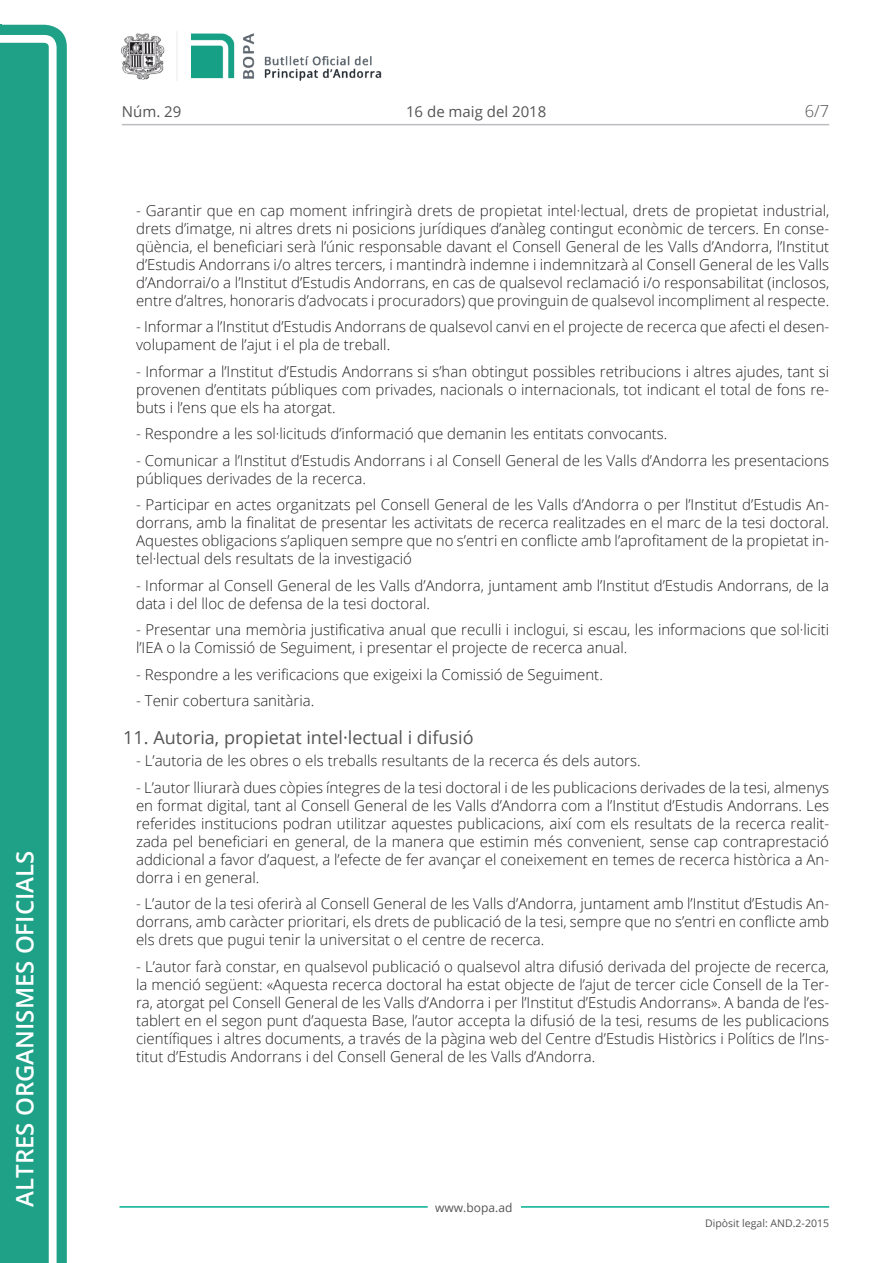
<style>
.page{position:relative;width:893px;height:1263px;background:#fff}
.page>*{position:absolute;margin:0;border:0;box-sizing:border-box;transform-origin:0 0}
.t1{font:600 24px "Open Sans";color:#fff}
.Titol_6{font:18px "Open Sans";color:#545454}
.t2{font:300 16.5px "Open Sans";color:#545454}
.Body_text_i{font:300 15px/18px "Open Sans";color:#231f20;text-align:justify}
.t3{font:15px "Open Sans";color:#545454}
.t4{font:12px "Open Sans";color:#545454}
.t5{font:10.5px "Open Sans";color:#545454}
</style>
<div class="page">
<svg style="left:0;top:25px;width:67px;height:1238px;fill:#1ea187"></svg>
<div style="left:0;top:43px;width:49px;height:1220px;background:#1ea187"></div>
<img style="left:122px;top:32px;width:260px;height:49px">
<hr style="left:119px;top:1206px;width:309px;height:2px;background:#00ae91">
<hr style="left:521px;top:1206px;width:308px;height:2px;background:#00ae91">
<hr style="left:122px;top:124px;width:707px;height:1px;background:#bcbdc0">
<h1 class="t1" style="left:8px;top:1207px;width:358px;rotate:-90deg">Altres organismes oficials</h1>
<p class="t3" style="left:122px;top:102px;width:61px">Núm. 29</p>
<p class="t3" style="left:406px;top:102px;width:142px">16 de maig del 2018</p>
<p class="t2" style="left:805px;top:100px;width:26px">6/7</p>
<p class="Body_text_i" style="left:136px;top:201px;width:695px">- Garantir que en cap moment infringirà drets de propietat intel·lectual, drets de propietat industrial, drets d’imatge, ni altres drets ni posicions jurídiques d’anàleg contingut econòmic de tercers. En conse&shy;qüència, el beneficiari serà l’únic responsable davant el Consell General de les Valls d’Andorra, l’Institut d’Estudis Andorrans i/o altres tercers, i mantindrà indemne i indemnitzarà al Consell General de les Valls d’Andorrai/o a l’Institut d’Estudis Andorrans, en cas de qualsevol reclamació i/o responsabilitat (inclosos, entre d’altres, honoraris d’advocats i procuradors) que provinguin de qualsevol incompliment al respecte.</p>
<p class="Body_text_i" style="left:136px;top:317px;width:695px">- Informar a l’Institut d’Estudis Andorrans de qualsevol canvi en el projecte de recerca que afecti el desen&shy;volupament de l’ajut i el pla de treball.</p>
<p class="Body_text_i" style="left:136px;top:362px;width:695px">- Informar a l’Institut d’Estudis Andorrans si s’han obtingut possibles retribucions i altres ajudes, tant si provenen d’entitats públiques com privades, nacionals o internacionals, tot indicant el total de fons re&shy;buts i l’ens que els ha atorgat.</p>
<p class="Body_text_i" style="left:136px;top:424px;width:533px">- Respondre a les sol·licituds d’informació que demanin les entitats convocants.</p>
<p class="Body_text_i" style="left:136px;top:451px;width:695px">- Comunicar a l’Institut d’Estudis Andorrans i al Consell General de les Valls d’Andorra les presentacions públiques derivades de la recerca.</p>
<p class="Body_text_i" style="left:136px;top:495px;width:695px">- Participar en actes organitzats pel Consell General de les Valls d’Andorra o per l’Institut d’Estudis An&shy;dorrans, amb la finalitat de presentar les activitats de recerca realitzades en el marc de la tesi doctoral.<br>Aquestes obligacions s’apliquen sempre que no s’entri en conflicte amb l’aprofitament de la propietat in&shy;tel·lectual dels resultats de la investigació</p>
<p class="Body_text_i" style="left:136px;top:576px;width:695px">- Informar al Consell General de les Valls d’Andorra, juntament amb l’Institut d’Estudis Andorrans, de la data i del lloc de defensa de la tesi doctoral.</p>
<p class="Body_text_i" style="left:136px;top:620px;width:695px">- Presentar una memòria justificativa anual que reculli i inclogui, si escau, les informacions que sol·liciti l’IEA o la Comissió de Seguiment, i presentar el projecte de recerca anual.</p>
<p class="Body_text_i" style="left:136px;top:665px;width:468px">- Respondre a les verificacions que exigeixi la Comissió de Seguiment.</p>
<p class="Body_text_i" style="left:136px;top:691px;width:180px">- Tenir cobertura sanitària.</p>
<p class="Titol_6" style="left:123px;top:725px;width:352px">11. Autoria, propietat intel·lectual i difusió</p>
<p class="Body_text_i" style="left:136px;top:752px;width:506px">- L’autoria de les obres o els treballs resultants de la recerca és dels autors.</p>
<p class="Body_text_i" style="left:136px;top:778px;width:695px">- L’autor lliurarà dues còpies íntegres de la tesi doctoral i de les publicacions derivades de la tesi, almenys en format digital, tant al Consell General de les Valls d’Andorra com a l’Institut d’Estudis Andorrans. Les referides institucions podran utilitzar aquestes publicacions, així com els resultats de la recerca realit&shy;zada pel beneficiari en general, de la manera que estimin més convenient, sense cap contraprestació addicional a favor d’aquest, a l’efecte de fer avançar el coneixement en temes de recerca històrica a An&shy;dorra i en general.</p>
<p class="Body_text_i" style="left:136px;top:895px;width:695px">- L’autor de la tesi oferirà al Consell General de les Valls d’Andorra, juntament amb l’Institut d’Estudis An&shy;dorrans, amb caràcter prioritari, els drets de publicació de la tesi, sempre que no s’entri en conflicte amb els drets que pugui tenir la universitat o el centre de recerca.</p>
<p class="Body_text_i" style="left:136px;top:957px;width:695px">- L’autor farà constar, en qualsevol publicació o qualsevol altra difusió derivada del projecte de recerca, la menció següent: «Aquesta recerca doctoral ha estat objecte de l’ajut de tercer cicle Consell de la Ter&shy;ra, atorgat pel Consell General de les Valls d’Andorra i per l’Institut d’Estudis Andorrans». A banda de l’es&shy;tablert en el segon punt d’aquesta Base, l’autor accepta la difusió de la tesi, resums de les publicacions científiques i altres documents, a través de la pàgina web del Centre d’Estudis Històrics i Polítics de l’Ins&shy;titut d’Estudis Andorrans i del Consell General de les Valls d’Andorra.</p>
<p class="t4" style="left:435px;top:1199px;width:79px">www.bopa.ad</p>
<p class="t5" style="left:705px;top:1216px;width:125px">Dipòsit legal: AND.2-2015</p>
</div>
